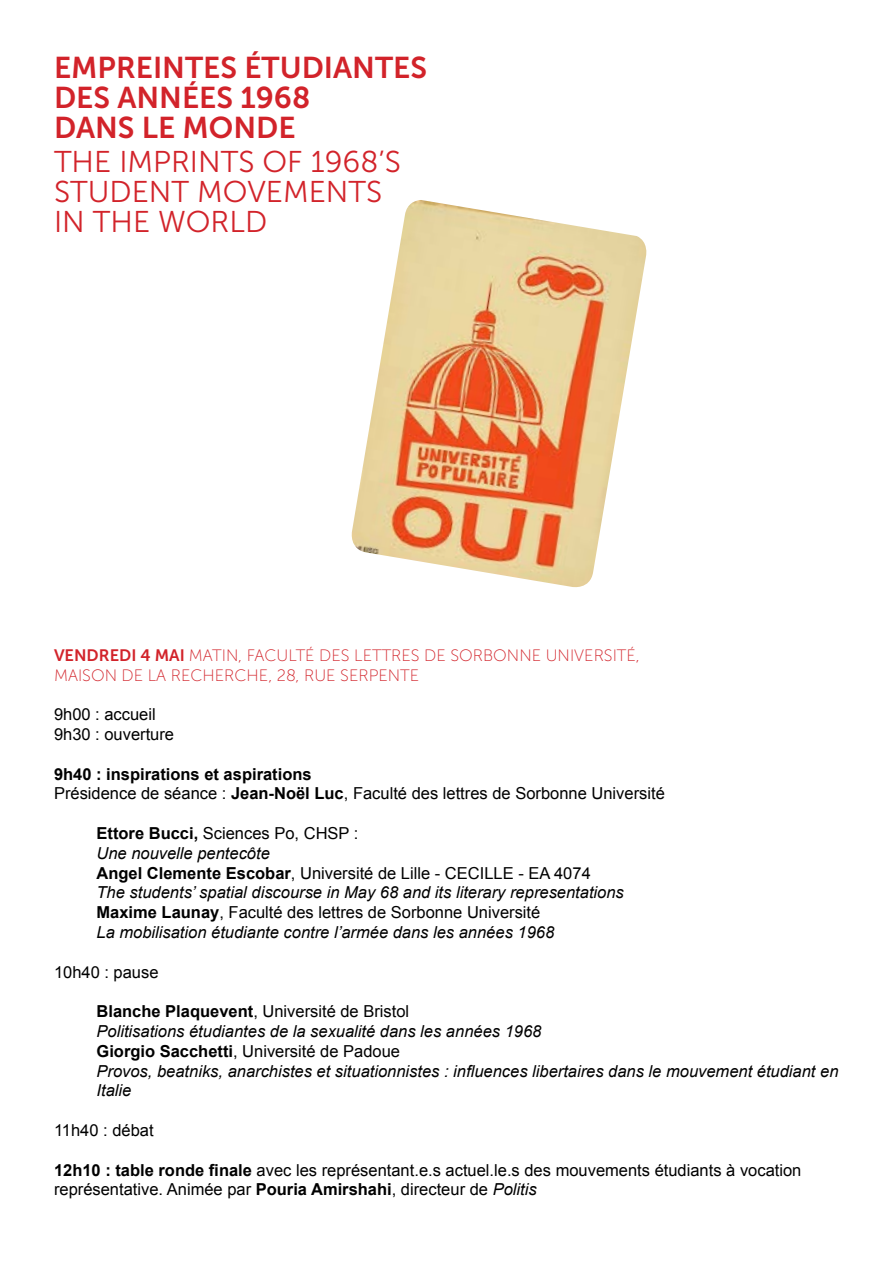
<style>
.page{position:relative;width:893px;height:1263px;background:#fff}
.page>*{position:absolute;margin:0;border:0;box-sizing:border-box;transform-origin:0 0}
.t1{font:30px/30px "Museo Sans 300";color:#d2232a}
.t2{font:30px/30px "Museo Sans 700";color:#d2232a}
.t3{font:italic 16.5px/19.8px "Arial";color:#000}
.t4{font:16.5px/19.8px "Arial";color:#000}
.t5{font:16.5px "Museo Sans 100";color:#d2232a}
.t6{font:16.5px "Museo Sans 700";color:#d2232a}
.s1{font-weight:700}
.s2{font-weight:700;font-style:normal}
.s3{font-style:normal}
.s4{font-style:italic}
</style>
<div class="page">
<img style="left:351px;top:200px;width:296px;height:388px">
<h1 class="t2" style="left:54px;top:52px;width:374px">EMPREINTES ÉTUDIANTES<br>DES ANNÉES 1968<br>DANS LE MONDE</h1>
<h1 class="t1" style="left:54px;top:147px;width:348px">THE IMPRINTS OF 1968’S<br>STUDENT MOVEMENTS<br>IN THE WORLD</h1>
<p class="t6" style="left:54px;top:646px;width:111px">VENDREDI 4 mai</p>
<p class="t5" style="left:189px;top:646px;width:78px">MATIN, FACU</p>
<p class="t5" style="left:288px;top:646px;width:85px">LTÉ DES LETTRES</p>
<p class="t5" style="left:424px;top:646px;width:48px">DE SORBONNE</p>
<p class="t5" style="left:546px;top:646px;width:48px">UNIVERSIT</p>
<p class="t5" style="left:627px;top:646px;width:15px">É,</p>
<p class="t5" style="left:54px;top:666px;width:25px">MAISON</p>
<p class="t5" style="left:122px;top:666px;width:60px">DE LA REC</p>
<p class="t5" style="left:202px;top:666px;width:23px">HERC</p>
<p class="t5" style="left:247px;top:666px;width:69px">HE, 28, RUE</p>
<p class="t5" style="left:340px;top:666px;width:20px">SERPENTE</p>
<p class="t4" style="left:54px;top:705px;width:122px">9h00 : accueil<br>9h30 : ouverture</p>
<p class="t4" style="left:54px;top:764px;width:612px"><span class="s1">9h40 : inspirations et aspirations<br></span>Présidence de séance : <span class="s1">Jean-Noël Luc</span>, Faculté des lettres de Sorbonne Université</p>
<p class="t3" style="left:97px;top:823px;width:529px"><span class="s2">Ettore Bucci,</span> <span class="s3">Sciences Po, CHSP :<br></span>Une nouvelle pentecôte<br><span class="s2">Angel Clemente Escobar</span><span class="s3">, Université de Lille - CECILLE - EA 4074<br></span>The students’ spatial discourse in May 68 and its literary representations <span class="s2">Maxime Launay</span><span class="s3">, Faculté des lettres de Sorbonne Université<br></span>La mobilisation étudiante contre l’armée dans les années 1968</p>
<p class="t4" style="left:54px;top:962px;width:106px">10h40 : pause</p>
<p class="t3" style="left:97px;top:1002px;width:743px"><span class="s2">Blanche Plaquevent</span><span class="s3">, Université de Bristol<br></span>Politisations étudiantes de la sexualité dans les années 1968<br><span class="s2">Giorgio Sacchetti</span><span class="s3">, Université de Padoue<br></span>Provos, beatniks, anarchistes et situationnistes : influences libertaires dans le mouvement étudiant en Italie</p>
<p class="t4" style="left:54px;top:1120px;width:101px">11h40 : débat</p>
<p class="t4" style="left:54px;top:1160px;width:749px"><span class="s1">12h10 : table ronde finale</span> avec les représentant.e.s actuel.le.s des mouvements étudiants à vocation représentative. Animée par <span class="s1">Pouria Amirshahi</span>, directeur de <span class="s4">Politis</span></p>
</div>
